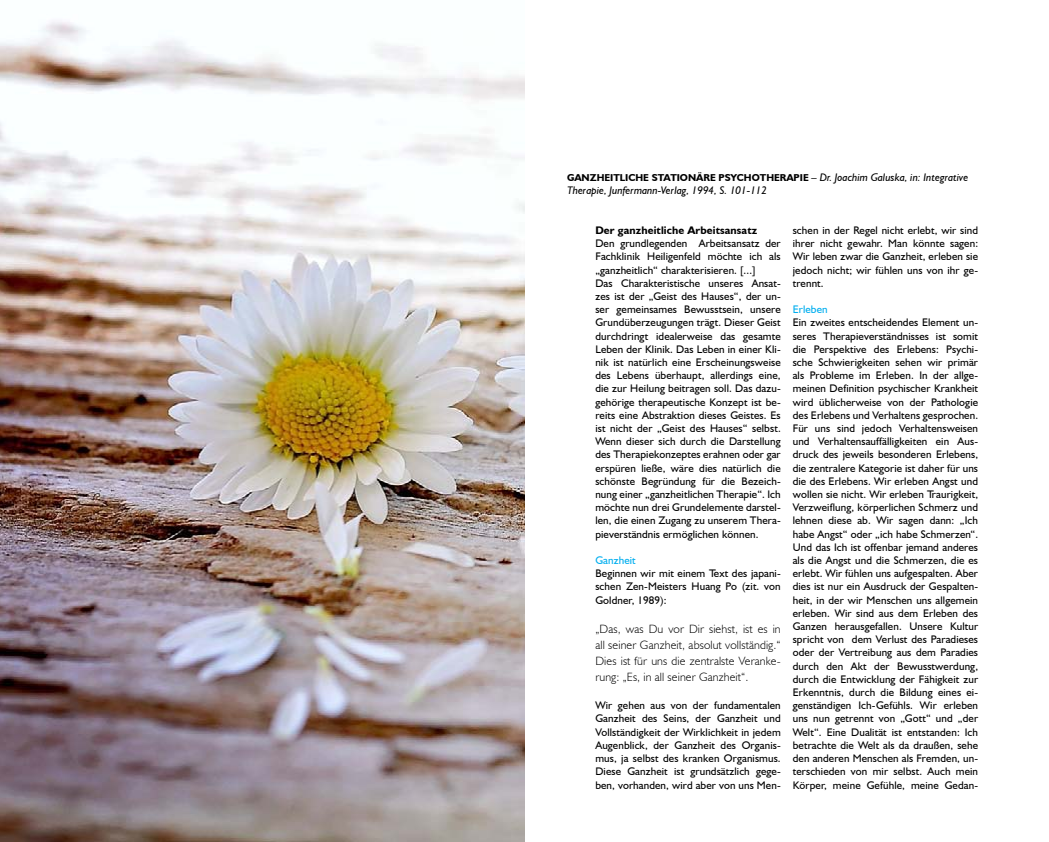
<style>
.page{position:relative;width:1049px;height:842px;background:#fff}
.page>*{position:absolute;margin:0;border:0;box-sizing:border-box;transform-origin:0 0}
.t1{font:300 12px/16px "Humanist 521 BT";letter-spacing:.01em;color:#000;text-align:justify}
.t2{font:11px/13.2px "Humanist 521 BT";letter-spacing:.01em;color:#000;text-align:justify}
.t3{font:italic 11px "Humanist 521 BT";color:#000}
.t4{font:700 11px "Humanist 521 BT";letter-spacing:.01em;color:#000}
.t5{font:11px "Humanist 521 BT";letter-spacing:.01em;color:#00aeef}
.t6{font:700 10px "Humanist 521 BT";color:#000}
.s1{font-weight:400;font-style:italic;font-size:11px}
</style>
<div class="page">
<img style="left:0;top:21px;width:524px;height:821px">
<p class="t6" style="left:567px;top:172px;width:403px">GANZHEITLICHE STATIONÄRE PSYCHOTHERAP IE <span class="s1">– Dr. Joachim Galuska, in: Integrative</span></p>
<p class="t3" style="left:567px;top:184px;width:202px">Therapie, Junfermann-Verlag, 1994, S. 101-112</p>
<p class="t4" style="left:595px;top:223px;width:163px">DER GANZHEITLICHE ARBEITSANSATZ</p>
<p class="t2" style="left:595px;top:237px;width:187px;text-align:left">Den grundlegenden Arbeitsansatz der Fachklinik Heiligenfeld möchte ich als „ganzheitlich“ charakterisieren. [...]<br>Das Charakteristische unseres Ansat&shy;zes ist der „Geist des Hauses“, der un&shy;ser gemeinsames Bewusstsein, unsere Grundüberzeugungen trägt. Dieser Geist durchdringt idealerweise das gesamte Leben der Klinik. Das Leben in einer Kli&shy;nik ist natürlich eine Erscheinungsweise des Lebens überhaupt, allerdings eine, die zur Heilung beitragen soll. Das dazu&shy;gehörige therapeutische Konzept ist be&shy;reits eine Abstraktion dieses Geistes. Es ist nicht der „Geist des Hauses“ selbst.<br>Wenn dieser sich durch die Darstellung des Therapiekonzeptes erahnen oder gar erspüren ließe, wäre dies natürlich die schönste Begründung für die Bezeich&shy;nung einer „ganzheitlichen Therapie“. Ich möchte nun drei Grundelemente darstel&shy;len, die einen Zugang zu unserem Thera&shy;pieverständnis ermöglichen können.</p>
<p class="t5" style="left:595px;top:553px;width:42px">Ganzheit</p>
<p class="t2" style="left:595px;top:567px;width:187px">Beginnen wir mit einem Text des japani&shy;schen Zen-Meisters Huang Po (zit. von Goldner, 1989):</p>
<p class="t1" style="left:595px;top:620px;width:187px">„Das, was Du vor Dir siehst, ist es in all seiner Ganzheit, absolut vollständig.“ Dies ist für uns die zentralste Veranke&shy;rung: „Es, in all seiner Ganzheit“.</p>
<p class="t2" style="left:595px;top:699px;width:187px">Wir gehen aus von der fundamentalen Ganzheit des Seins, der Ganzheit und Vollständigkeit der Wirklichkeit in jedem Augenblick, der Ganzheit des Organis&shy;mus, ja selbst des kranken Organismus.<br>Diese Ganzheit ist grundsätzlich gege&shy;ben, vorhanden, wird aber von uns Men-</p>
<p class="t2" style="left:793px;top:223px;width:187px">schen in der Regel nicht erlebt, wir sind ihrer nicht gewahr. Man könnte sagen:<br>Wir leben zwar die Ganzheit, erleben sie jedoch nicht; wir fühlen uns von ihr ge&shy;trennt.</p>
<p class="t5" style="left:793px;top:303px;width:37px">Erleben</p>
<p class="t2" style="left:793px;top:316px;width:187px">Ein zweites entscheidendes Element un&shy;seres Therapieverständnisses ist somit die Perspektive des Erlebens: Psychi&shy;sche Schwierigkeiten sehen wir primär als Probleme im Erleben. In der allge&shy;meinen Definition psychischer Krankheit wird üblicherweise von der Pathologie des Erlebens und Verhaltens gesprochen.<br>Für uns sind jedoch Verhaltensweisen und Verhaltensauffälligkeiten ein Aus&shy;druck des jeweils besonderen Erlebens, die zentralere Kategorie ist daher für uns die des Erlebens. Wir erleben Angst und wollen sie nicht. Wir erleben Traurigkeit, Verzweiflung, körperlichen Schmerz und lehnen diese ab. Wir sagen dann: „Ich habe Angst“ oder „ich habe Schmerzen“.<br>Und das Ich ist offenbar jemand anderes als die Angst und die Schmerzen, die es erlebt. Wir fühlen uns aufgespalten. Aber dies ist nur ein Ausdruck der Gespalten&shy;heit, in der wir Menschen uns allgemein erleben. Wir sind aus dem Erleben des Ganzen herausgefallen. Unsere Kultur spricht von dem Verlust des Paradieses oder der Vertreibung aus dem Paradies durch den Akt der Bewusstwerdung, durch die Entwicklung der Fähigkeit zur Erkenntnis, durch die Bildung eines ei&shy;genständigen Ich-Gefühls. Wir erleben uns nun getrennt von „Gott“ und „der Welt“. Eine Dualität ist entstanden: Ich betrachte die Welt als da draußen, sehe den anderen Menschen als Fremden, un&shy;terschieden von mir selbst. Auch mein Körper, meine Gefühle, meine Gedan-</p>
</div>
